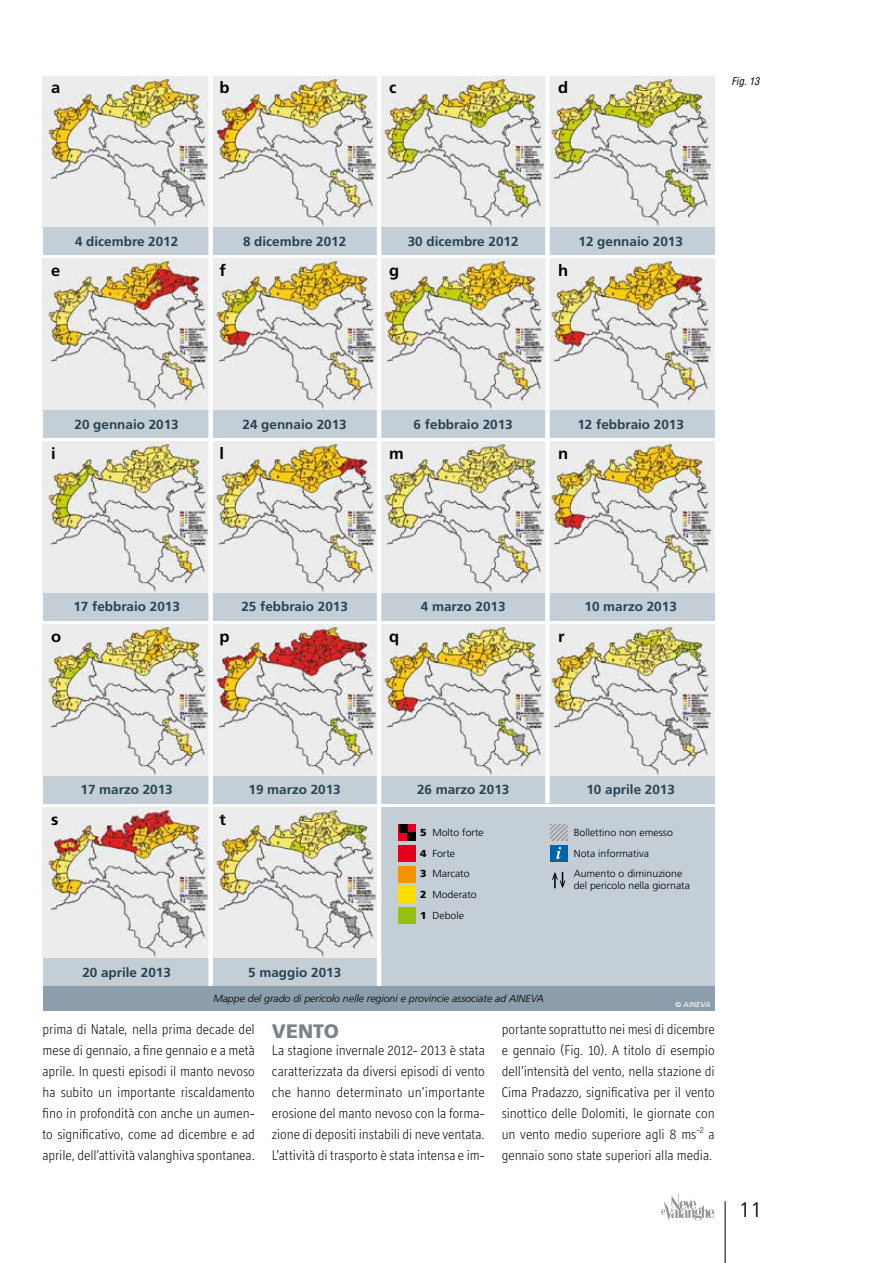
<style>
.page{position:relative;width:893px;height:1263px;background:#fff}
.page>*{position:absolute;margin:0;border:0;box-sizing:border-box;transform-origin:0 0}
.t1{font:300 21px "Frutiger";color:#000}
.t2{font:900 19.5px "Frutiger";color:#7c8388}
.t3{font:700 16.05px "Frutiger";color:#000}
.t4{font:300 14.25px/21px "Officina Display ITC";color:#000;text-align:justify}
.t5{font:700 13.05px "Frutiger";color:#294252}
.t6{font:italic condensed 10.5px "Helvetica";color:#000}
.t7{font:300 10.2px/20.7px "Frutiger";color:#000}
.t8{font:italic 300 10.2px "Frutiger";color:#000}
.t9{font:italic 7.35px "Frutiger";color:#fff}
.s1{font-weight:900}
</style>
<div class="page">
<hr style="left:725px;top:1201px;width:1px;height:62px;background:#000">
<svg style="left:661px;top:1193px;width:53px;height:27px"></svg>
<img style="left:43px;top:259px;width:672px;height:151px">
<div style="left:43px;top:410px;width:671px;height:28px;background:#c3ced6"></div>
<img style="left:43px;top:442px;width:672px;height:151px">
<div style="left:43px;top:593px;width:671px;height:27px;background:#c3ced6"></div>
<img style="left:43px;top:624px;width:672px;height:152px">
<div style="left:43px;top:776px;width:671px;height:27px;background:#c3ced6"></div>
<img style="left:43px;top:807px;width:334px;height:152px">
<div style="left:43px;top:959px;width:671px;height:27px;background:#c3ced6"></div>
<img style="left:43px;top:77px;width:672px;height:151px">
<div style="left:379px;top:807px;width:335px;height:179px;background:#c3ced6"></div>
<div style="left:43px;top:228px;width:671px;height:27px;background:#c3ced6"></div>
<div style="left:43px;top:986px;width:671px;height:25px;background:#8c9eab"></div>
<div style="left:208px;top:77px;width:5px;height:909px;background:#fff"></div>
<hr style="left:377px;top:77px;width:4px;height:909px;background:#fff">
<div style="left:545px;top:77px;width:5px;height:726px;background:#fff"></div>
<div style="left:399px;top:845px;width:17px;height:17px;background:#e2001a"></div>
<div style="left:399px;top:866px;width:17px;height:16px;background:#f39400"></div>
<div style="left:399px;top:886px;width:17px;height:17px;background:#fd0"></div>
<div style="left:399px;top:907px;width:17px;height:16px;background:#97bf0d"></div>
<div style="left:399px;top:824px;width:17px;height:17px;background:#e2001a"></div>
<div style="left:399px;top:824px;width:8px;height:8px;background:#000"></div>
<div style="left:407px;top:832px;width:9px;height:9px;background:#000"></div>
<svg style="left:550px;top:824px;width:17px;height:17px"></svg>
<div style="left:550px;top:845px;width:17px;height:16px;background:#0062a9"></div>
<svg style="left:556px;top:847px;width:5px;height:12px"></svg>
<svg style="left:552px;top:872px;width:13px;height:16px"></svg>
<p class="t3" style="left:51px;top:78px;width:11px">a</p>
<p class="t3" style="left:220px;top:78px;width:12px">b</p>
<p class="t3" style="left:389px;top:78px;width:9px">c</p>
<p class="t3" style="left:558px;top:78px;width:12px">d</p>
<p class="t6" style="left:731px;top:75px;width:30px">Fig. 13</p>
<p class="t5" style="left:75px;top:233px;width:105px">4 dicembre 2012</p>
<p class="t5" style="left:243px;top:233px;width:105px">8 dicembre 2012</p>
<p class="t5" style="left:408px;top:233px;width:112px">30 dicembre 2012</p>
<p class="t5" style="left:578px;top:233px;width:106px">12 gennaio 2013</p>
<p class="t3" style="left:51px;top:261px;width:11px">e</p>
<p class="t3" style="left:220px;top:261px;width:8px">f</p>
<p class="t3" style="left:389px;top:261px;width:12px">g</p>
<p class="t3" style="left:558px;top:261px;width:12px">h</p>
<p class="t5" style="left:75px;top:416px;width:106px">20 gennaio 2013</p>
<p class="t5" style="left:242px;top:416px;width:106px">24 gennaio 2013</p>
<p class="t5" style="left:414px;top:416px;width:101px">6 febbraio 2013</p>
<p class="t5" style="left:577px;top:416px;width:108px">12 febbraio 2013</p>
<p class="t3" style="left:51px;top:444px;width:6px">i</p>
<p class="t3" style="left:220px;top:444px;width:6px">l</p>
<p class="t3" style="left:389px;top:444px;width:16px">m</p>
<p class="t3" style="left:558px;top:444px;width:12px">n</p>
<p class="t5" style="left:73px;top:599px;width:108px">17 febbraio 2013</p>
<p class="t5" style="left:241px;top:599px;width:108px">25 febbraio 2013</p>
<p class="t5" style="left:421px;top:599px;width:86px">4 marzo 2013</p>
<p class="t5" style="left:584px;top:599px;width:94px">10 marzo 2013</p>
<p class="t3" style="left:51px;top:627px;width:12px">o</p>
<p class="t3" style="left:220px;top:627px;width:12px">p</p>
<p class="t3" style="left:389px;top:627px;width:12px">q</p>
<p class="t3" style="left:558px;top:627px;width:8px">r</p>
<p class="t5" style="left:81px;top:782px;width:94px">17 marzo 2013</p>
<p class="t5" style="left:248px;top:782px;width:94px">19 marzo 2013</p>
<p class="t5" style="left:417px;top:782px;width:94px">26 marzo 2013</p>
<p class="t5" style="left:586px;top:782px;width:90px">10 aprile 2013</p>
<p class="t3" style="left:51px;top:810px;width:9px">s</p>
<p class="t3" style="left:220px;top:810px;width:8px">t</p>
<p class="t5" style="left:82px;top:965px;width:90px">20 aprile 2013</p>
<p class="t5" style="left:248px;top:965px;width:95px">5 maggio 2013</p>
<p class="t7" style="left:420px;top:822px;width:65px"><span class="s1">5</span> Molto forte<br><span class="s1">4</span> Forte<br><span class="s1">3</span> Marcato<br><span class="s1">2</span> Moderato<br><span class="s1">1</span> Debole</p>
<p class="t7" style="left:574px;top:822px;width:110px">Bollettino non emesso<br>Nota informativa<br>Aumento o diminuzione</p>
<p class="t7" style="left:574px;top:875px;width:118px">del pericolo nella giornata</p>
<p class="t8" style="left:213px;top:992px;width:332px">Mappe del grado di pericolo nelle regioni e provincie associate ad AINEVA</p>
<p class="t9" style="left:675px;top:1000px;width:37px">© AINEVA</p>
<p class="t4" style="left:43px;top:1018px;width:214px">prima di Natale, nella prima decade del mese di gennaio, a fine gennaio e a metà aprile. In questi episodi il manto nevoso ha subito un importante riscaldamento fino in profondità con anche un aumen&shy;to significativo, come ad dicembre e ad aprile, dell’attività valanghiva spontanea.</p>
<h2 class="t2" style="left:272px;top:1019px;width:69px">VENTO</h2>
<p class="t4" style="left:272px;top:1039px;width:214px">La stagione invernale 2012- 2013 è stata caratterizzata da diversi episodi di vento che hanno determinato un’importante erosione del manto nevoso con la forma&shy;zione di depositi instabili di neve ventata.<br>L’attività di trasporto è stata intensa e im-</p>
<p class="t4" style="left:502px;top:1018px;width:214px">portante soprattutto nei mesi di dicembre e gennaio (Fig. 10). A titolo di esempio dell’intensità del vento, nella stazione di Cima Pradazzo, significativa per il vento sinottico delle Dolomiti, le giornate con un vento medio superiore agli 8 ms<sup>-2</sup> a gennaio sono state superiori alla media.</p>
<h1 class="t1" style="left:739px;top:1198px;width:25px">11</h1>
</div>
